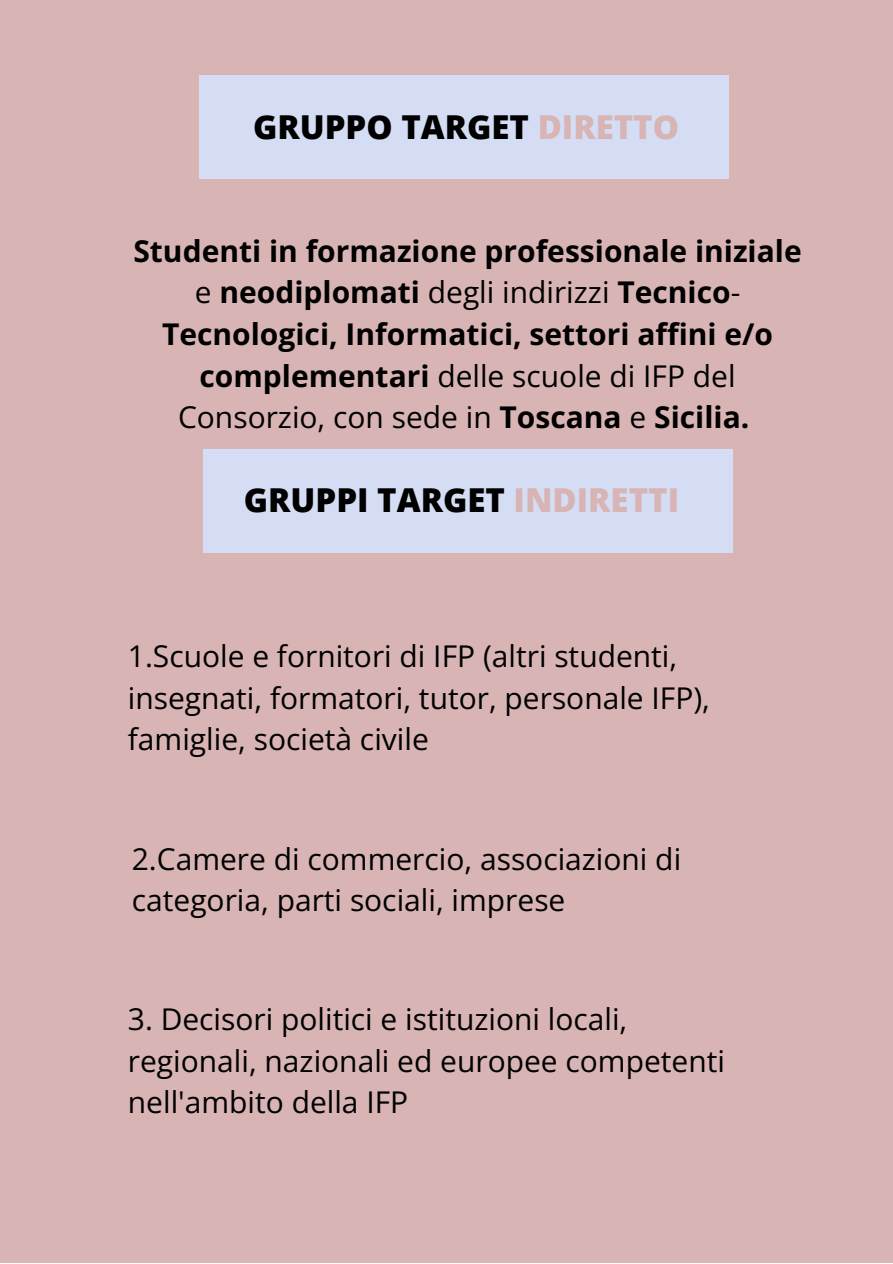
<style>
.page{position:relative;width:893px;height:1264px;background:#fff}
.page>*{position:absolute;margin:0;border:0;box-sizing:border-box;transform-origin:0 0}
.t1{font:800 33px "Open Sans";color:#000}
.t2{font:30px/41.5px "Open Sans";color:#000}
.t3{font:700 30px/41.5px "Open Sans";color:#000;text-align:center}
.s1{color:#d8b4b4}
.s2{font-weight:400}
</style>
<div class="page">
<div style="left:0;top:0;width:892px;height:1262px;background:#d8b4b4"></div>
<div style="left:199px;top:75px;width:529px;height:103px;background:#d4ddf4"></div>
<div style="left:203px;top:449px;width:529px;height:103px;background:#d4ddf4"></div>
<p class="t1" style="left:253px;top:103px;width:427px">GRUPPO TARGET <span class="s1">DIRETTO</span></p>
<p class="t3" style="left:133px;top:229px;width:669px">Studenti in formazione professionale iniziale <span class="s2">e</span> neodiplomati <span class="s2">degli indirizzi</span> Tecnico<span class="s2">-</span>Tecnologici, Informatici, settori affini e/o complementari <span class="s2">delle scuole di IFP del Consorzio, con sede in</span> Toscana <span class="s2">e</span> Sicilia.</p>
<p class="t1" style="left:244px;top:476px;width:437px">GRUPPI TARGET <span class="s1">INDIRETTI</span></p>
<p class="t2" style="left:128px;top:635px;width:583px">1.Scuole e fornitori di IFP (altri studenti, insegnati, formatori, tutor, personale IFP), famiglie, società civile</p>
<p class="t2" style="left:132px;top:837px;width:551px">2.Camere di commercio, associazioni di categoria, parti sociali, imprese</p>
<p class="t2" style="left:128px;top:997px;width:598px">3. Decisori politici e istituzioni locali, regionali, nazionali ed europee competenti nell'ambito della IFP</p>
</div>
